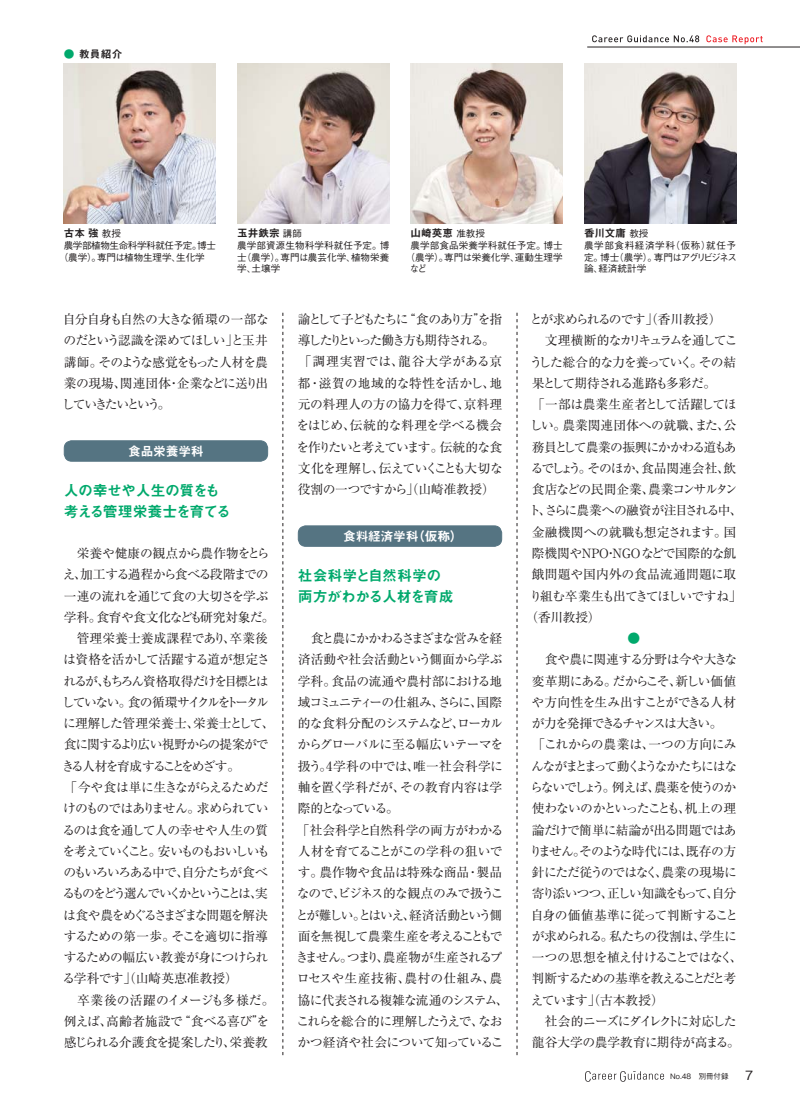
<style>
.page{position:relative;width:800px;height:1119px;background:#fff}
.page>*{position:absolute;margin:0;border:0;box-sizing:border-box;transform-origin:0 0}
.t1{font:14.85px/21.3px "Midashi Go Pro MB31 90 msp RKSJ H";letter-spacing:-.035em;color:#00a96c}
.t2{font:12.75px/21.3px "Ryumin Pro Regular 90 msp RKSJ H";letter-spacing:-.065em;color:#231f20}
.t3{font:12.75px "Ryumin Pro Regular 90 msp RKSJ H";letter-spacing:-.01em;color:#231f20}
.t4{font:12.75px "Ryumin Pro Regular 90 msp RKSJ H";letter-spacing:-.15em;color:#231f20}
.t5{font:12.75px "Ryumin Pro Regular 90 msp RKSJ H";color:#231f20}
.t6{font:12.75px "Ryumin Pro Regular 90 msp RKSJ H";letter-spacing:-.095em;color:#231f20}
.t7{font:12.75px "Ryumin Pro Regular 90 msp RKSJ H";letter-spacing:-.035em;color:#231f20}
.t8{font:12.75px "Ryumin Pro Regular 90 msp RKSJ H";letter-spacing:-.02em;color:#231f20}
.t9{font:12.75px "Ryumin Pro Regular 90 msp RKSJ H";letter-spacing:-.115em;color:#231f20}
.t10{font:12.75px "Ryumin Pro Regular 90 msp RKSJ H";letter-spacing:.015em;color:#231f20}
.t11{font:12.75px "Midashi Go Pro MB31 90 msp RKSJ H";letter-spacing:-.02em;color:#fff}
.t12{font:12.75px "Gothic BBB Pro Medium 90 msp RKSJ H";color:#231f20}
.t13{font:12.75px "Ryumin Pro Regular 90 msp RKSJ H";color:#00a96c}
.t14{font:10.65px "Midashi Go Pro MB31 90 msp RKSJ H";color:#231f20}
.t15{font:9.6px/11.7px "Gothic BBB Pro Medium 90 msp RKSJ H";color:#231f20;text-align:justify}
.t16{font:9.6px/11.7px "Gothic BBB Pro Medium 90 msp RKSJ H";letter-spacing:-.045em;color:#231f20}
.t17{font:7.5px "Gothic BBB Pro Medium 90 msp RKSJ H";color:#231f20}
.s1{color:#00a96c}
.s2{font-family:"Gothic BBB Pro Medium 90 msp RKSJ H";font-size:9.6px}
</style>
<div class="page">
<svg style="left:585px;top:1071px;width:79px;height:10px"></svg>
<hr style="left:587px;top:47px;width:212px;height:1px;background:#231f20">
<svg style="left:282px;top:313px;width:1px;height:741px"></svg>
<svg style="left:516px;top:313px;width:1px;height:741px"></svg>
<img style="left:64px;top:64px;width:152px;height:159px">
<img style="left:237px;top:64px;width:152px;height:159px">
<img style="left:410px;top:64px;width:152px;height:159px">
<img style="left:584px;top:64px;width:152px;height:159px">
<svg style="left:706px;top:35px;width:56px;height:9px"></svg>
<svg style="left:592px;top:35px;width:107px;height:7px"></svg>
<div style="left:64px;top:441px;width:203px;height:20px;background:#557482;border-radius:8px"></div>
<div style="left:64px;top:440px;width:204px;height:21px;border:1px solid #557482;border-radius:8px"></div>
<div style="left:298px;top:526px;width:203px;height:20px;background:#557482;border-radius:8px"></div>
<div style="left:298px;top:525px;width:204px;height:21px;border:1px solid #557482;border-radius:8px"></div>
<p class="t14" style="left:64px;top:50px;width:60px"><span class="s1">●</span> 教員紹介</p>
<p class="t14" style="left:64px;top:229px;width:59px">古本 強 <span class="s2">教授</span></p>
<p class="t16" style="left:59px;top:240px;width:159px;text-indent:5px">農学部植物生命科学科就任予定。博士（農学）。専門は植物生理学、生化学</p>
<p class="t14" style="left:237px;top:229px;width:66px">玉井鉄宗 <span class="s2">講師</span></p>
<p class="t15" style="left:237px;top:240px;width:154px">農学部資源生物科学科就任予定。博士（農学）。専門は農芸化学、植物栄養学、土壌学</p>
<p class="t14" style="left:410px;top:229px;width:76px">山崎英恵 <span class="s2">准教授</span></p>
<p class="t15" style="left:410px;top:240px;width:154px">農学部食品栄養学科就任予定。博士</p>
<p class="t15" style="left:405px;top:252px;width:159px">（農学）。専門は栄養化学、運動生理学</p>
<p class="t15" style="left:410px;top:264px;width:19px">など</p>
<p class="t14" style="left:584px;top:229px;width:66px">香川文庸 <span class="s2">教授</span></p>
<p class="t15" style="left:584px;top:240px;width:154px">農学部食料経済学科（仮称）就任予定。博士（農学）。専門はアグリビジネス論、経済統計学</p>
<p class="t2" style="left:62px;top:310px;width:209px;text-align:justify">自分自身も自然の大きな循環の一部なのだという認識を深めてほしい」と玉井講師。そのような感覚をもった人材を農業の現場、関連団体・企業などに送り出していきたいという。</p>
<p class="t11" style="left:128px;top:446px;width:77px">食品栄養学科</p>
<p class="t1" style="left:64px;top:481px;width:168px">人の幸せや人生の質をも考える管理栄養士を育てる</p>
<p class="t2" style="left:62px;top:544px;width:214px">　栄養や健康の観点から農作物をとらえ、加工する過程から食べる段階までの一連の流れを通じて食の大切さを学ぶ学科。食育や食文化なども研究対象だ。　管理栄養士養成課程であり、卒業後は資格を活かして活躍する道が想定されるが、もちろん資格取得だけを目標とはしていない。食の循環サイクルをトータルに理解した管理栄養士、栄養士として、食に関するより広い視野からの提案ができる人材を育成することをめざす。<br>「今や食は単に生きながらえるためだけのものではありません。求められているのは食を通して人の幸せや人生の質を考えていくこと。安いものもおいしいものもいろいろある中で、自分たちが食べるものをどう選んでいくかということは、実は食や農をめぐるさまざまな問題を解決するための第一歩。そこを適切に指導するための幅広い教養が身につけられる学科です」（山崎英恵准教授）<br>　卒業後の活躍のイメージも多様だ。例えば、高齢者施設で“食べる喜び”を感じられる介護食を提案したり、栄養教</p>
<p class="t2" style="left:296px;top:310px;width:208px">諭として子どもたちに“食のあり方”を指導したりといった働き方も期待される。「調理実習では、龍谷大学がある京都・滋賀の地域的な特性を活かし、地元の料理人の方の協力を得て、京料理をはじめ、伝統的な料理を学べる機会を作りたいと考えています。伝統的な食文化を理解し、伝えていくことも大切な役割の一つですから」（山崎准教授）</p>
<p class="t11" style="left:343px;top:531px;width:121px">食料経済学科（仮称）</p>
<p class="t1" style="left:298px;top:567px;width:157px">社会科学と自然科学の両方がわかる人材を育成</p>
<p class="t2" style="left:296px;top:629px;width:214px">　食と農にかかわるさまざまな営みを経済活動や社会活動という側面から学ぶ学科。食品の流通や農村部における地域コミュニティーの仕組み、さらに、国際的な食料分配のシステムなど、ローカルからグローバルに至る幅広いテーマを扱う。4学科の中では、唯一社会科学に軸を置く学科だが、その教育内容は学際的となっている。<br>「社会科学と自然科学の両方がわかる人材を育てることがこの学科の狙いです。農作物や食品は特殊な商品・製品なので、ビジネス的な観点のみで扱うことが難しい。とはいえ、経済活動という側面を無視して農業生産を考えることもできません。つまり、農産物が生産されるプロセスや生産技術、農村の仕組み、農協に代表される複雑な流通のシステム、これらを総合的に理解したうえで、なおかつ経済や社会について知っているこ</p>
<p class="t2" style="left:529px;top:310px;width:193px">とが求められるのです」（香川教授）</p>
<p class="t4" style="left:531px;top:335px;width:207px">　文理横断的なカリキュラムを通してこ</p>
<p class="t2" style="left:530px;top:353px;width:208px">うした総合的な力を養っていく。その結</p>
<p class="t9" style="left:531px;top:378px;width:186px">果として期待される進路も多彩だ。</p>
<p class="t7" style="left:532px;top:399px;width:206px">「一部は農業生産者として活躍してほ</p>
<p class="t5" style="left:529px;top:420px;width:208px">しい。農業関連団体への就職、また、公</p>
<p class="t6" style="left:531px;top:442px;width:206px">務員として農業の振興にかかわる道もあ</p>
<p class="t2" style="left:530px;top:459px;width:207px">るでしょう。そのほか、食品関連会社、飲</p>
<p class="t2" style="left:531px;top:480px;width:207px">食店などの民間企業、農業コンサルタン</p>
<p class="t2" style="left:528px;top:501px;width:216px">ト、さらに農業への融資が注目される中、</p>
<p class="t8" style="left:531px;top:527px;width:206px">金融機関への就職も想定されます。国</p>
<p class="t3" style="left:531px;top:548px;width:206px">際機関やNPO・NGOなどで国際的な飢</p>
<p class="t10" style="left:531px;top:569px;width:206px">餓問題や国内外の食品流通問題に取</p>
<p class="t2" style="left:529px;top:586px;width:214px">り組む卒業生も出てきてほしいですね」</p>
<p class="t2" style="left:525px;top:608px;width:77px">（香川教授）</p>
<p class="t13" style="left:627px;top:633px;width:14px">●</p>
<p class="t2" style="left:529px;top:650px;width:215px">　食や農に関連する分野は今や大きな変革期にある。だからこそ、新しい価値や方向性を生み出すことができる人材が力を発揮できるチャンスは大きい。<br>「これからの農業は、一つの方向にみんながまとまって動くようなかたちにはならないでしょう。例えば、農薬を使うのか使わないのかといったことも、机上の理論だけで簡単に結論が出る問題ではありません。そのような時代には、既存の方針にただ従うのではなく、農業の現場に寄り添いつつ、正しい知識をもって、自分自身の価値基準に従って判断することが求められる。私たちの役割は、学生に一つの思想を植え付けることではなく、判断するための基準を教えることだと考えています」（古本教授）<br>　社会的ニーズにダイレクトに対応した龍谷大学の農学教育に期待が高まる。</p>
<p class="t17" style="left:670px;top:1073px;width:60px">No.48　別冊付録</p>
<p class="t12" style="left:745px;top:1070px;width:10px">7</p>
</div>
